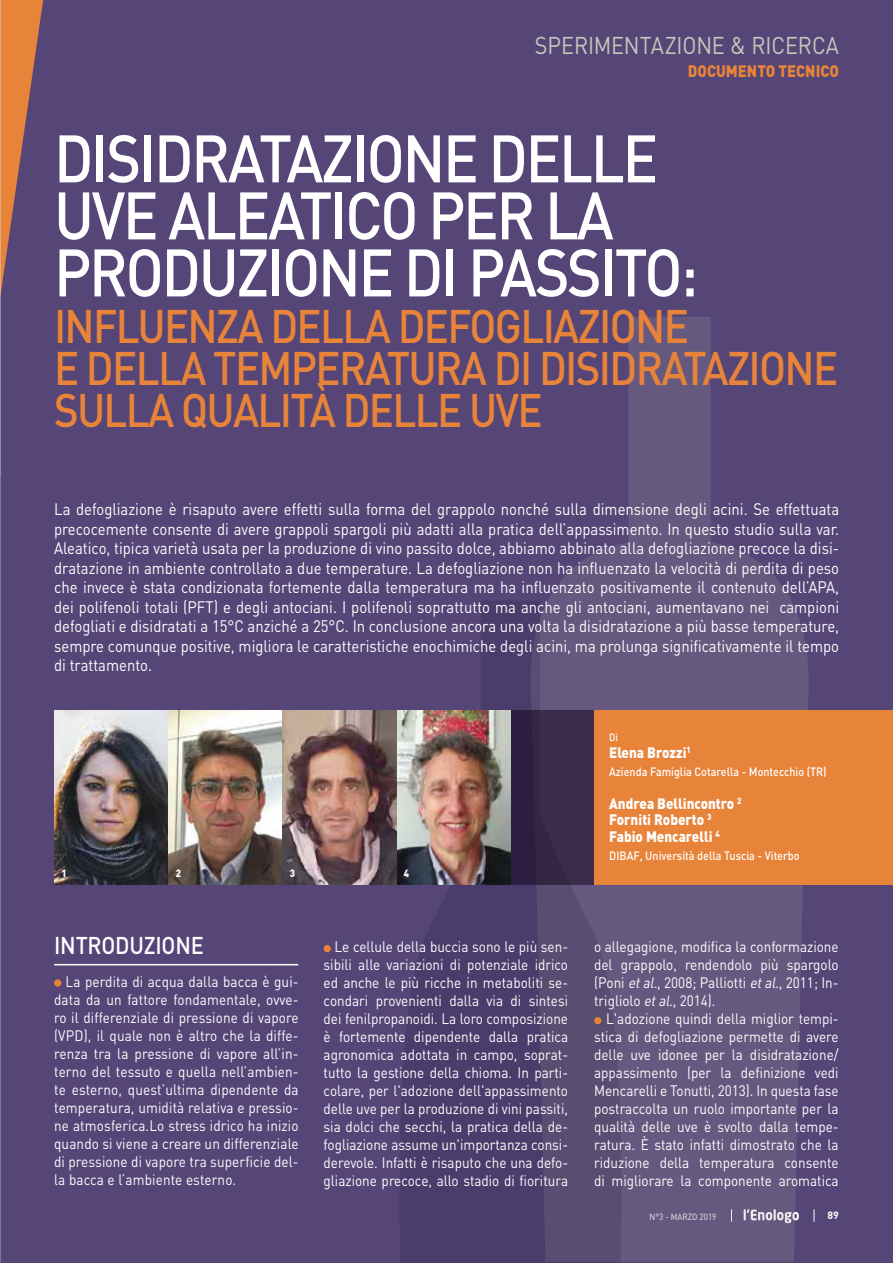
<style>
.page{position:relative;width:893px;height:1263px;background:#554677}
.page>*{position:absolute;margin:0;border:0;box-sizing:border-box;transform-origin:0 0}
.t1{font:500 66px/57px "DIN";letter-spacing:-.04em;color:#fff;scale:.9 1}
.t2{font:500 46.5px/42px "DIN";letter-spacing:-.04em;color:#e8833a;scale:.9 1}
.t3{font:24px "DIN";letter-spacing:-.005em;color:#cac6ba;scale:.9 1}
.t4{font:500 24px "DIN";letter-spacing:-.01em;color:#fff;scale:.9 1}
.t5{font:16.5px/19.5px "DIN";color:#fff;text-align:justify;scale:.9 1}
.t6{font:900 16.5px "DIN";color:#e8833a;scale:.9 1}
.t7{font:15px/18px "DIN";color:#fff;text-align:justify;scale:.9 1}
.t8{font:900 15px/16.5px "DIN";color:#fff;scale:.9 1}
.t9{font:500 12px "DIN";color:#fff;scale:.9 1}
.t10{font:900 10.5px "DIN";color:#fff;scale:.9 1}
.t11{font:700 10.5px "DIN";color:#fff}
.t12{font:500 10.5px "DIN";color:#fff;scale:.9 1}
.t13{font:9px "DIN";color:#fff;scale:.9 1}
.s1{font-style:italic}
</style>
<div class="page">
<svg style="left:814px;top:1209px;width:1px;height:13px"></svg>
<svg style="left:0;top:1083px;width:1px;height:19px"></svg>
<svg style="left:0;top:0;width:44px;height:924px"></svg>
<svg style="left:548px;top:317px;width:262px;height:945px;fill:#66597f"></svg>
<svg style="left:387px;top:601px;width:236px;height:662px"></svg>
<svg style="left:510px;top:710px;width:84px;height:174px;background:#392c4a"></svg>
<div style="left:594px;top:710px;width:299px;height:174px;background:#e8833a"></div>
<img style="left:54px;top:710px;width:342px;height:174px">
<img style="left:396px;top:710px;width:114px;height:174px">
<hr style="left:54px;top:964px;width:244px;height:1px;background:#fff">
<div style="left:54px;top:979px;width:7px;height:8px;background:#e8833a;border-radius:50%"></div>
<div style="left:324px;top:945px;width:7px;height:7px;background:#e8833a;border-radius:50%"></div>
<div style="left:594px;top:1017px;width:7px;height:7px;background:#e8833a;border-radius:50%"></div>
<h3 class="t3" style="left:535px;top:30px;width:340px">SPERIMENTAZIONE &amp; RICERCA</h3>
<p class="t6" style="left:688px;top:60px;width:169px">DOCUMENTO TECNICO</p>
<h1 class="t1" style="left:54px;top:128px;width:717px">DISIDRATAZIONE DELLE<br>UVE ALEATICO PER LA<br>PRODUZIONE DI PASSITO:</h1>
<h2 class="t2" style="left:54px;top:304px;width:873px">INFLUENZA DELLA DEFOGLIAZIONE<br>E DELLA TEMPERATURA DI DISIDRATAZIONE<br>SULLA QUALITÀ DELLE UVE</h2>
<p class="t5" style="left:54px;top:499px;width:874px">La defogliazione è risaputo avere effetti sulla forma del grappolo nonché sulla dimensione degli acini. Se effettuata precocemente consente di avere grappoli spargoli più adatti alla pratica dell’appassimento. In questo studio sulla var.<br>Aleatico, tipica varietà usata per la produzione di vino passito dolce, abbiamo abbinato alla defogliazione precoce la disi&shy;dratazione in ambiente controllato a due temperature. La defogliazione non ha influenzato la velocità di perdita di peso che invece è stata condizionata fortemente dalla temperatura ma ha influenzato positivamente il contenuto dell’APA, dei polifenoli totali (PFT) e degli antociani. I polifenoli soprattutto ma anche gli antociani, aumentavano nei campioni defogliati e disidratati a 15°C anziché a 25°C. In conclusione ancora una volta la disidratazione a più basse temperature, sempre comunque positive, migliora le caratteristiche enochimiche degli acini, ma prolunga significativamente il tempo di trattamento.</p>
<p class="t10" style="left:62px;top:866px;width:7px">1</p>
<p class="t10" style="left:176px;top:866px;width:7px">2</p>
<p class="t10" style="left:290px;top:866px;width:7px">3</p>
<p class="t10" style="left:404px;top:866px;width:7px">4</p>
<p class="t12" style="left:609px;top:731px;width:11px">Di</p>
<p class="t8" style="left:609px;top:743px;width:92px">Elena Brozzi<sup>1</sup></p>
<p class="t9" style="left:609px;top:764px;width:243px">Azienda Famiglia Cotarella - Montecchio (TR)</p>
<p class="t8" style="left:609px;top:794px;width:149px">Andrea Bellincontro <sup>2<br></sup>Forniti Roberto <sup>3<br></sup>Fabio Mencarelli <sup>4</sup></p>
<p class="t9" style="left:609px;top:848px;width:213px">DIBAF, Università della Tuscia - Viterbo</p>
<h3 class="t4" style="left:54px;top:930px;width:168px">INTRODUZIONE</h3>
<p class="t7" style="left:54px;top:972px;width:273px;text-indent:11px">La perdita di acqua dalla bacca è gui&shy;data da un fattore fondamentale, ovve&shy;ro il differenziale di pressione di vapore (VPD), il quale non è altro che la diffe&shy;renza tra la pressione di vapore all’in&shy;terno del tessuto e quella nell’ambien&shy;te esterno, quest’ultima dipendente da temperatura, umidità relativa e pressio&shy;ne atmosferica.Lo stress idrico ha inizio quando si viene a creare un differenziale di pressione di vapore tra superficie del&shy;la bacca e l’ambiente esterno.</p>
<p class="t7" style="left:324px;top:937px;width:273px;text-indent:11px">Le cellule della buccia sono le più sen&shy;sibili alle variazioni di potenziale idrico ed anche le più ricche in metaboliti se&shy;condari provenienti dalla via di sintesi dei fenilpropanoidi. La loro composizione è fortemente dipendente dalla pratica agronomica adottata in campo, soprat&shy;tutto la gestione della chioma. In parti&shy;colare, per l'adozione dell'appassimento delle uve per la produzione di vini passiti, sia dolci che secchi, la pratica della de&shy;fogliazione assume un'importanza consi&shy;derevole. Infatti è risaputo che una defo&shy;gliazione precoce, allo stadio di fioritura</p>
<p class="t7" style="left:594px;top:937px;width:273px">o allegagione, modifica la conformazione del grappolo, rendendolo più spargolo (Poni <span class="s1">etal.</span>, 2008; Palliotti <span class="s1">etal.</span>, 2011; In&shy;trigliolo <span class="s1">etal.</span>, 2014).</p>
<p class="t7" style="left:594px;top:1009px;width:273px;text-indent:12px">L'adozione quindi della miglior tempi&shy;stica di defogliazione permette di avere delle uve idonee per la disidratazione/ appassimento (per la definizione vedi Mencarelli e Tonutti, 2013). In questa fase postraccolta un ruolo importante per la qualità delle uve è svolto dalla tempe&shy;ratura. È stato infatti dimostrato che la riduzione della temperatura consente di migliorare la componente aromatica</p>
<p class="t13" style="left:649px;top:1211px;width:76px">N°3 - MARZO 2019</p>
<p class="t11" style="left:828px;top:1208px;width:13px">89</p>
</div>
